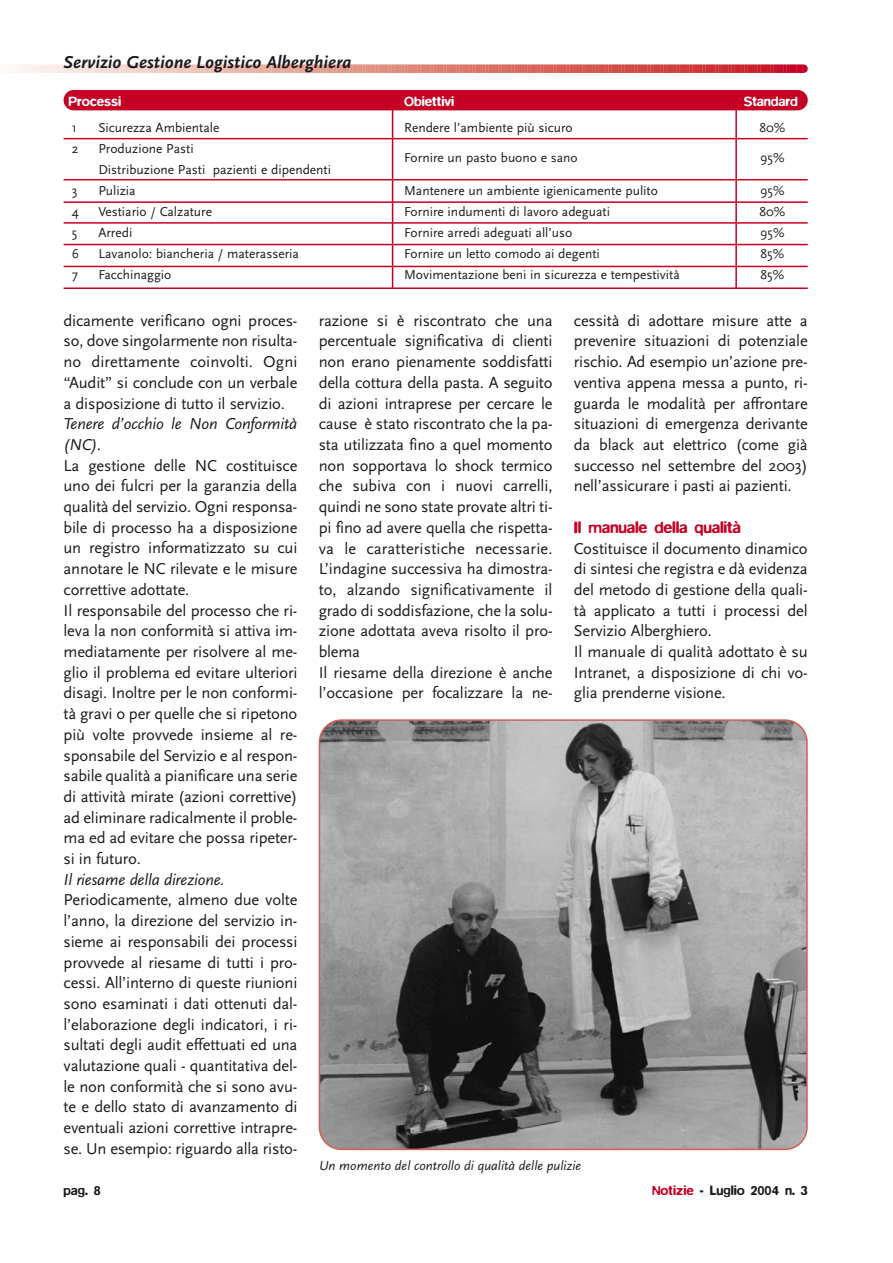
<style>
.page{position:relative;width:893px;height:1263px;background:#fff}
.page>*{position:absolute;margin:0;border:0;box-sizing:border-box;transform-origin:0 0}
.t1{font:italic 700 18px "Scala Sans";color:#1b1c20}
.t2{font:16.5px/20.7px "Scala Sans";letter-spacing:-.01em;color:#1b1c20;text-align:justify}
.t3{font:italic 16.5px/20.7px "Scala Sans";letter-spacing:-.01em;color:#1b1c20}
.t4{font:500 16.5px "Blur";letter-spacing:-.01em;color:#c50024}
.t5{font:500 13.8px "Blur";letter-spacing:-.005em;color:#fff}
.t6{font:13.5px/21px "Scala Sans";color:#1b1c20}
.t7{font:italic 13.5px "Scala Sans";color:#1b1c20}
.t8{font:500 13.5px "Blur";color:#1b1c20}
.s1{color:#c50024}
</style>
<div class="page">
<svg style="left:13px;top:64px;width:795px;height:9px;background:#e28e88"></svg>
<svg style="left:319px;top:719px;width:489px;height:431px;background:#8b8a89"></svg>
<div style="left:64px;top:90px;width:744px;height:20px;background:#c50024;border-radius:10px"></div>
<hr style="left:392px;top:93px;width:1px;height:195px;background:#c50024">
<hr style="left:735px;top:93px;width:2px;height:195px;background:#c50024">
<hr style="left:64px;top:287px;width:744px;height:2px;background:#c50024">
<hr style="left:64px;top:266px;width:744px;height:1px;background:#c50024">
<hr style="left:64px;top:244px;width:744px;height:1px;background:#c50024">
<hr style="left:64px;top:222px;width:744px;height:2px;background:#c50024">
<hr style="left:64px;top:201px;width:744px;height:2px;background:#c50024">
<hr style="left:64px;top:179px;width:744px;height:1px;background:#c50024">
<hr style="left:64px;top:138px;width:744px;height:1px;background:#c50024">
<p class="t1" style="left:64px;top:55px;width:289px">Servizio Gestione Logistico Alberghiera</p>
<p class="t5" style="left:69px;top:97px;width:54px">Processi</p>
<p class="t5" style="left:404px;top:97px;width:52px">Obiettivi</p>
<p class="t5" style="left:744px;top:97px;width:55px">Standard</p>
<p class="t6" style="left:72px;top:118px;width:7px">1</p>
<p class="t6" style="left:98px;top:118px;width:123px">Sicurezza Ambientale</p>
<p class="t6" style="left:404px;top:118px;width:170px">Rendere l’ambiente più sicuro</p>
<p class="t6" style="left:759px;top:118px;width:27px">80%</p>
<p class="t6" style="left:72px;top:139px;width:8px">2</p>
<p class="t6" style="left:98px;top:139px;width:234px">Produzione Pasti<br>Distribuzione Pasti pazienti e dipendenti</p>
<p class="t6" style="left:404px;top:148px;width:175px">Fornire un pasto buono e sano</p>
<p class="t6" style="left:760px;top:148px;width:26px">95%</p>
<p class="t6" style="left:72px;top:181px;width:7px">3</p>
<p class="t6" style="left:98px;top:181px;width:39px">Pulizia</p>
<p class="t6" style="left:404px;top:181px;width:255px">Mantenere un ambiente igienicamente pulito</p>
<p class="t6" style="left:760px;top:181px;width:26px">95%</p>
<p class="t6" style="left:72px;top:202px;width:9px">4</p>
<p class="t6" style="left:98px;top:202px;width:115px">Vestiario / Calzature</p>
<p class="t6" style="left:404px;top:202px;width:207px">Fornire indumenti di lavoro adeguati</p>
<p class="t6" style="left:759px;top:202px;width:27px">80%</p>
<p class="t6" style="left:72px;top:223px;width:7px">5</p>
<p class="t6" style="left:98px;top:223px;width:36px">Arredi</p>
<p class="t6" style="left:404px;top:223px;width:170px">Fornire arredi adeguati all’uso</p>
<p class="t6" style="left:760px;top:223px;width:26px">95%</p>
<p class="t6" style="left:72px;top:244px;width:9px">6</p>
<p class="t6" style="left:98px;top:244px;width:202px">Lavanolo: biancheria / materasseria</p>
<p class="t6" style="left:404px;top:244px;width:197px">Fornire un letto comodo ai degenti</p>
<p class="t6" style="left:760px;top:244px;width:25px">85%</p>
<p class="t6" style="left:72px;top:265px;width:8px">7</p>
<p class="t6" style="left:98px;top:265px;width:75px">Facchinaggio</p>
<p class="t6" style="left:404px;top:265px;width:277px">Movimentazione beni in sicurezza e tempestività</p>
<p class="t6" style="left:760px;top:265px;width:25px">85%</p>
<p class="t2" style="left:64px;top:311px;width:235px">dicamente verificano ogni proces&shy;so, dove singolarmente non risulta&shy;no direttamente coinvolti. Ogni “Audit” si conclude con un verbale a disposizione di tutto il servizio.</p>
<p class="t3" style="left:64px;top:415px;width:235px">Tenere d’occhio le Non Conformità (NC).</p>
<p class="t2" style="left:64px;top:456px;width:235px;text-align:left">La gestione delle NC costituisce uno dei fulcri per la garanzia della qualità del servizio. Ogni responsa&shy;bile di processo ha a disposizione un registro informatizzato su cui annotare le NC rilevate e le misure correttive adottate.<br>Il responsabile del processo che ri&shy;leva la non conformità si attiva im&shy;mediatamente per risolvere al me&shy;glio il problema ed evitare ulteriori disagi. Inoltre per le non conformi&shy;tà gravi o per quelle che si ripetono più volte provvede insieme al re&shy;sponsabile del Servizio e al respon&shy;sabile qualità a pianificare una serie di attività mirate (azioni correttive) ad eliminare radicalmente il proble&shy;ma ed ad evitare che possa ripeter&shy;si in futuro.</p>
<p class="t3" style="left:64px;top:870px;width:163px">Il riesame della direzione.</p>
<p class="t2" style="left:64px;top:891px;width:235px">Periodicamente, almeno due volte l’anno, la direzione del servizio in&shy;sieme ai responsabili dei processi provvede al riesame di tutti i pro&shy;cessi. All’interno di queste riunioni sono esaminati i dati ottenuti dal&shy;l’elaborazione degli indicatori, i ri&shy;sultati degli audit effettuati ed una valutazione quali - quantitativa del&shy;le non conformità che si sono avu&shy;te e dello stato di avanzamento di eventuali azioni correttive intrapre&shy;se. Un esempio: riguardo alla risto-</p>
<p class="t2" style="left:319px;top:311px;width:235px;text-align:left">razione si è riscontrato che una percentuale significativa di clienti non erano pienamente soddisfatti della cottura della pasta. A seguito di azioni intraprese per cercare le cause è stato riscontrato che la pa&shy;sta utilizzata fino a quel momento non sopportava lo shock termico che subiva con i nuovi carrelli, quindi ne sono state provate altri ti&shy;pi fino ad avere quella che rispetta&shy;va le caratteristiche necessarie.<br>L’indagine successiva ha dimostra&shy;to, alzando significativamente il grado di soddisfazione, che la solu&shy;zione adottata aveva risolto il pro&shy;blema<br>Il riesame della direzione è anche l’occasione per focalizzare la ne-</p>
<p class="t2" style="left:574px;top:311px;width:235px">cessità di adottare misure atte a prevenire situazioni di potenziale rischio. Ad esempio un’azione pre&shy;ventiva appena messa a punto, ri&shy;guarda le modalità per affrontare situazioni di emergenza derivante da black aut elettrico (come già successo nel settembre del 2003) nell’assicurare i pasti ai pazienti.</p>
<p class="t4" style="left:574px;top:522px;width:169px">Il manuale della qualità</p>
<p class="t2" style="left:574px;top:539px;width:235px;text-align:left">Costituisce il documento dinamico di sintesi che registra e dà evidenza del metodo di gestione della quali&shy;tà applicato a tutti i processi del<br>Servizio Alberghiero.<br>Il manuale di qualità adottato è su<br>Intranet, a disposizione di chi vo&shy;glia prenderne visione.</p>
<p class="t7" style="left:319px;top:1160px;width:264px">Un momento del controllo di qualità delle pulizie</p>
<p class="t8" style="left:64px;top:1186px;width:38px">pag. 8</p>
<p class="t8" style="left:652px;top:1186px;width:157px"><span class="s1">Notizie</span> - Luglio 2004 n. 3</p>
</div>
